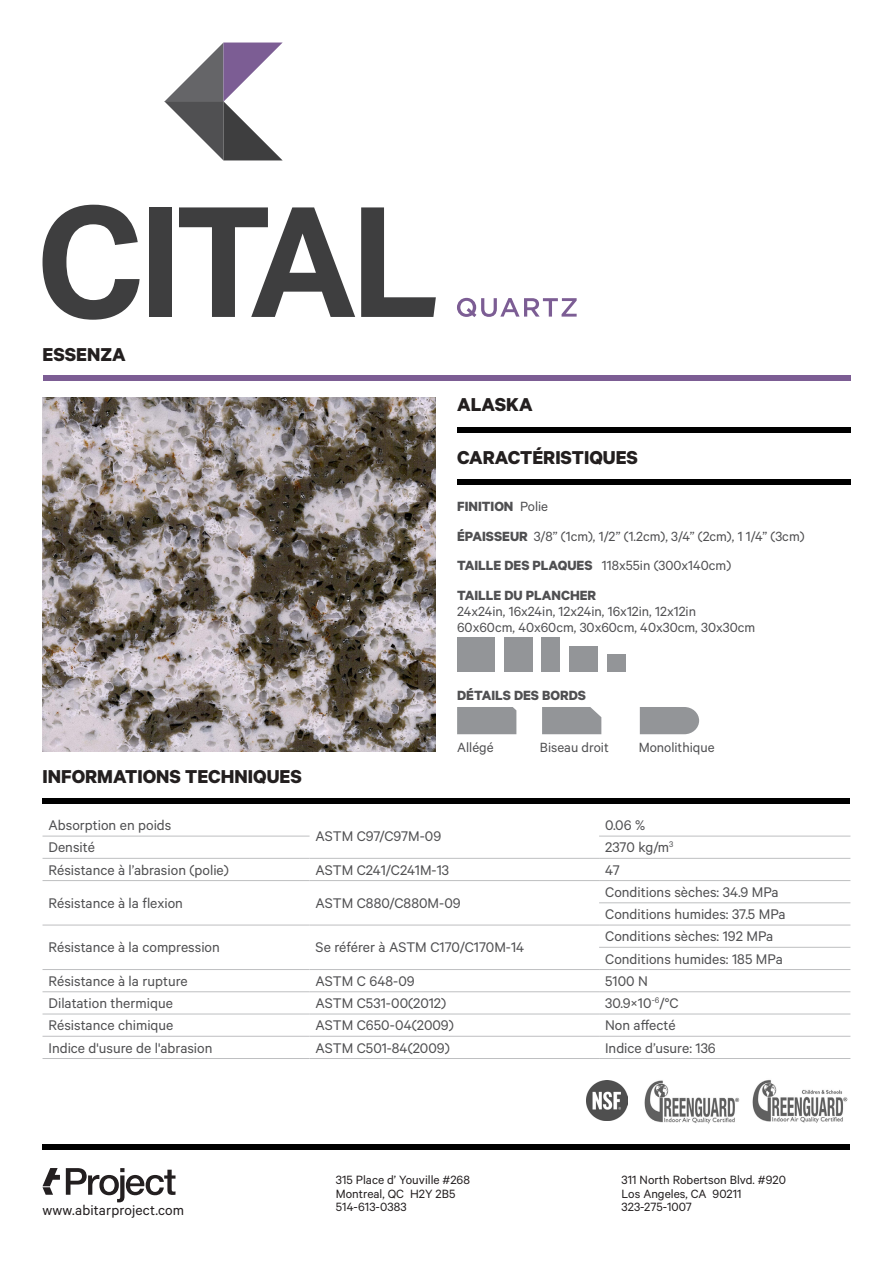
<style>
.page{position:relative;width:893px;height:1263px;background:#fff}
.page>*{position:absolute;margin:0;border:0;box-sizing:border-box;transform-origin:0 0}
.Calibre_Headings{font:700 21px "Calibre";color:#231f1f}
.t1{font:15.75px/22.2px "Calibre";color:#505052}
.t2{font:15.75px "Calibre";letter-spacing:.01em;color:#231f20}
.Body_Text{font:15px/15.8px "Calibre";color:#505052}
.Body_Text-2{font:700 15px "Calibre";color:#505052}
.t3{font:13.5px/13.5px "Calibre";color:#231f20}
.s1{font-weight:400}
.s2{font-weight:700}
</style>
<div class="page">
<div style="left:43px;top:375px;width:807px;height:6px;background:#7c5d94"></div>
<div style="left:43px;top:1144px;width:807px;height:5px;background:#000"></div>
<svg style="left:43px;top:1168px;width:17px;height:27px"></svg>
<svg style="left:66px;top:1168px;width:110px;height:34px"></svg>
<svg style="left:457px;top:298px;width:120px;height:19px"></svg>
<svg style="left:43px;top:205px;width:97px;height:115px"></svg>
<div style="left:149px;top:207px;width:22px;height:110px;background:#3e3e3f"></div>
<svg style="left:179px;top:207px;width:176px;height:110px"></svg>
<svg style="left:361px;top:207px;width:75px;height:110px"></svg>
<svg style="left:164px;top:43px;width:118px;height:117px"></svg>
<div style="left:457px;top:427px;width:393px;height:6px;background:#000"></div>
<div style="left:43px;top:798px;width:807px;height:6px;background:#000"></div>
<div style="left:457px;top:479px;width:393px;height:5px;background:#000"></div>
<hr style="left:43px;top:836px;width:267px;height:1px;background:#bebfc1">
<hr style="left:599px;top:836px;width:251px;height:1px;background:#bebfc1">
<hr style="left:43px;top:858px;width:267px;height:1px;background:#bebfc1">
<hr style="left:310px;top:858px;width:289px;height:1px;background:#bebfc1">
<hr style="left:599px;top:858px;width:251px;height:1px;background:#bebfc1">
<hr style="left:43px;top:880px;width:267px;height:1px;background:#bebfc1">
<hr style="left:310px;top:880px;width:289px;height:1px;background:#bebfc1">
<hr style="left:599px;top:880px;width:251px;height:1px;background:#bebfc1">
<hr style="left:599px;top:902px;width:251px;height:1px;background:#bebfc1">
<hr style="left:43px;top:925px;width:267px;height:1px;background:#bebfc1">
<hr style="left:310px;top:925px;width:289px;height:1px;background:#bebfc1">
<hr style="left:599px;top:925px;width:251px;height:1px;background:#bebfc1">
<hr style="left:599px;top:947px;width:251px;height:1px;background:#bebfc1">
<hr style="left:43px;top:969px;width:267px;height:1px;background:#bebfc1">
<hr style="left:310px;top:969px;width:289px;height:1px;background:#bebfc1">
<hr style="left:599px;top:969px;width:251px;height:1px;background:#bebfc1">
<hr style="left:43px;top:991px;width:267px;height:1px;background:#bebfc1">
<hr style="left:310px;top:991px;width:289px;height:1px;background:#bebfc1">
<hr style="left:599px;top:991px;width:251px;height:1px;background:#bebfc1">
<hr style="left:43px;top:1014px;width:267px;height:1px;background:#bebfc1">
<hr style="left:310px;top:1014px;width:289px;height:1px;background:#bebfc1">
<hr style="left:599px;top:1014px;width:251px;height:1px;background:#bebfc1">
<hr style="left:43px;top:1036px;width:267px;height:1px;background:#bebfc1">
<hr style="left:310px;top:1036px;width:289px;height:1px;background:#bebfc1">
<hr style="left:599px;top:1036px;width:251px;height:1px;background:#bebfc1">
<hr style="left:43px;top:1058px;width:267px;height:1px;background:#bebfc1">
<hr style="left:310px;top:1058px;width:289px;height:1px;background:#bebfc1">
<hr style="left:599px;top:1058px;width:251px;height:1px;background:#bebfc1">
<img style="left:752px;top:1080px;width:96px;height:43px">
<img style="left:644px;top:1080px;width:96px;height:44px">
<img style="left:587px;top:1080px;width:40px;height:40px">
<div style="left:607px;top:654px;width:19px;height:18px;background:#939598"></div>
<div style="left:541px;top:637px;width:19px;height:35px;background:#939598"></div>
<div style="left:457px;top:637px;width:38px;height:35px;background:#939598"></div>
<div style="left:570px;top:646px;width:28px;height:26px;background:#939598"></div>
<div style="left:504px;top:637px;width:28px;height:35px;background:#939598"></div>
<div style="left:542px;top:707px;width:59px;height:27px;background:#939598"></div>
<div style="left:457px;top:707px;width:59px;height:27px;background:#939598"></div>
<div style="left:640px;top:707px;width:59px;height:27px;background:#939598"></div>
<img style="left:43px;top:398px;width:393px;height:354px">
<h1 class="Calibre_Headings" style="left:43px;top:342px;width:85px">ESSENZA</h1>
<p class="Calibre_Headings" style="left:457px;top:392px;width:77px">ALASKA</p>
<p class="Calibre_Headings" style="left:457px;top:445px;width:182px">CARACTÉRISTIQUES</p>
<p class="Body_Text-2" style="left:457px;top:497px;width:93px">FINITION <span class="s1">Polie</span></p>
<p class="Body_Text" style="left:457px;top:528px;width:349px"><span class="s2">ÉPAISSEUR</span> 3/8” (1cm), 1/2” (1.2cm), 3/4” (2cm), 1 1/4” (3cm)</p>
<p class="Body_Text" style="left:457px;top:557px;width:276px"><span class="s2">TAILLE DES PLAQUES</span> 118x55in (300x140cm)</p>
<p class="Body_Text" style="left:457px;top:587px;width:300px"><span class="s2">TAILLE DU PLANCHER<br></span>24x24in, 16x24in, 12x24in, 16x12in, 12x12in<br>60x60cm, 40x60cm, 30x60cm, 40x30cm, 30x30cm</p>
<p class="Body_Text-2" style="left:457px;top:686px;width:130px">DÉTAILS DES BORDS</p>
<p class="Body_Text" style="left:457px;top:739px;width:38px">Allégé</p>
<p class="Body_Text" style="left:540px;top:739px;width:70px">Biseau droit</p>
<p class="Body_Text" style="left:639px;top:739px;width:77px">Monolithique</p>
<h1 class="Calibre_Headings" style="left:43px;top:764px;width:261px">INFORMATIONS TECHNIQUES</h1>
<p class="t1" style="left:49px;top:813px;width:124px">Absorption en poids</p>
<p class="t1" style="left:605px;top:813px;width:42px">0.06 %</p>
<p class="t1" style="left:316px;top:825px;width:127px">ASTM C97/C97M-09</p>
<p class="t1" style="left:49px;top:836px;width:48px">Densité</p>
<p class="t1" style="left:605px;top:836px;width:70px">2370 kg/m<sup>3</sup></p>
<p class="t1" style="left:49px;top:858px;width:182px">Résistance à l’abrasion (polie)</p>
<p class="t1" style="left:316px;top:858px;width:135px">ASTM C241/C241M-13</p>
<p class="t1" style="left:605px;top:858px;width:16px">47</p>
<p class="t1" style="left:49px;top:891px;width:136px">Résistance à la flexion</p>
<p class="t1" style="left:316px;top:891px;width:147px">ASTM C880/C880M-09</p>
<p class="t1" style="left:605px;top:880px;width:182px">Conditions sèches: 34.9 MPa<br>Conditions humides: 37.5 MPa</p>
<p class="t1" style="left:49px;top:936px;width:173px">Résistance à la compression</p>
<p class="t1" style="left:316px;top:936px;width:210px">Se référer à ASTM C170/C170M-14</p>
<p class="t1" style="left:605px;top:925px;width:179px">Conditions sèches: 192 MPa<br>Conditions humides: 185 MPa</p>
<p class="t1" style="left:49px;top:969px;width:141px">Résistance à la rupture</p>
<p class="t1" style="left:316px;top:969px;width:101px">ASTM C 648-09</p>
<p class="t1" style="left:605px;top:969px;width:44px">5100 N</p>
<p class="t1" style="left:49px;top:991px;width:126px">Dilatation thermique</p>
<p class="t1" style="left:316px;top:991px;width:132px">ASTM C531-00(2012)</p>
<p class="t1" style="left:605px;top:991px;width:75px">30.9×10<sup>-6</sup>/°C</p>
<p class="t1" style="left:49px;top:1014px;width:126px">Résistance chimique</p>
<p class="t1" style="left:316px;top:1014px;width:140px">ASTM C650-04(2009)</p>
<p class="t1" style="left:605px;top:1014px;width:72px">Non affecté</p>
<p class="t1" style="left:49px;top:1036px;width:165px">Indice d'usure de l'abrasion</p>
<p class="t1" style="left:316px;top:1036px;width:136px">ASTM C501-84(2009)</p>
<p class="t1" style="left:605px;top:1036px;width:112px">Indice d’usure: 136</p>
<p class="t3" style="left:336px;top:1173px;width:136px">315 Place d’ Youville #268<br>Montreal, QC H2Y 2B5<br>514-613-0383</p>
<p class="t3" style="left:622px;top:1173px;width:166px">311 North Robertson Blvd. #920<br>Los Angeles, CA 90211</p>
<p class="t2" style="left:43px;top:1201px;width:143px">www.abitarproject.com</p>
<p class="t3" style="left:622px;top:1200px;width:72px">323-275-1007</p>
</div>
